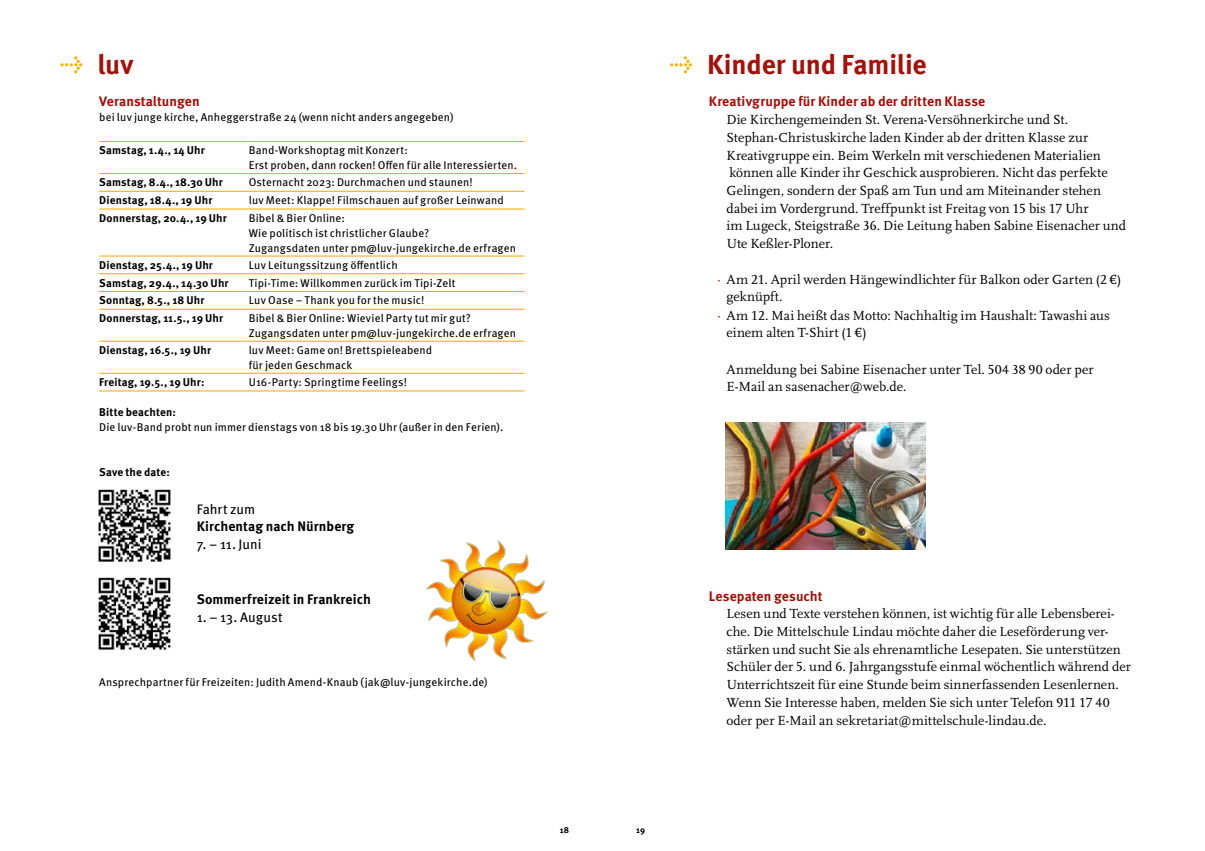
<style>
.page{position:relative;width:1205px;height:851px;background:#fff}
.page>*{position:absolute;margin:0;border:0;box-sizing:border-box;transform-origin:0 0}
.t1{font:700 27.5px "Meta Pro";letter-spacing:-.005em;color:#a51008}
.t2{font:13.75px/17.8px "Scala LF";letter-spacing:.005em;color:#000}
.t3{font:700 13.75px "Meta Pro";letter-spacing:.005em;color:#a51008}
.t4{font:700 13.75px "Meta Pro";color:#000}
.t5{font:13.75px "Meta Pro";color:#000}
.t6{font:11.25px/15px "Meta Pro";letter-spacing:.01em;color:#000}
.t7{font:700 11.25px "Meta Pro";letter-spacing:.01em;color:#000}
.t8{font:700 8.75px "Meta Pro";color:#000}
.s1{font-size:18.75px;color:#f9b000}
.s2{color:#a51008}
</style>
<div class="page">
<hr style="left:99px;top:141px;width:150px;height:1px;background:#f7a600">
<hr style="left:249px;top:141px;width:275px;height:1px;background:#f7a600">
<hr style="left:99px;top:173px;width:150px;height:1px;background:#f7a600">
<hr style="left:249px;top:173px;width:275px;height:1px;background:#f7a600">
<hr style="left:99px;top:191px;width:150px;height:1px;background:#f7a600">
<hr style="left:249px;top:191px;width:275px;height:1px;background:#f7a600">
<hr style="left:99px;top:209px;width:150px;height:1px;background:#f7a600">
<hr style="left:249px;top:209px;width:275px;height:1px;background:#f7a600">
<hr style="left:99px;top:256px;width:150px;height:1px;background:#f7a600">
<hr style="left:249px;top:256px;width:275px;height:1px;background:#f7a600">
<hr style="left:99px;top:273px;width:150px;height:1px;background:#f7a600">
<hr style="left:249px;top:273px;width:275px;height:1px;background:#f7a600">
<hr style="left:99px;top:291px;width:150px;height:1px;background:#f7a600">
<hr style="left:249px;top:291px;width:275px;height:1px;background:#f7a600">
<hr style="left:99px;top:309px;width:150px;height:1px;background:#f7a600">
<hr style="left:249px;top:309px;width:275px;height:1px;background:#f7a600">
<hr style="left:99px;top:341px;width:150px;height:1px;background:#f7a600">
<hr style="left:249px;top:341px;width:275px;height:1px;background:#f7a600">
<hr style="left:99px;top:373px;width:150px;height:1px;background:#f7a600">
<hr style="left:249px;top:373px;width:275px;height:1px;background:#f7a600">
<hr style="left:99px;top:390px;width:150px;height:1px;background:#f7a600">
<hr style="left:249px;top:390px;width:275px;height:1px;background:#f7a600">
<img style="left:98px;top:489px;width:73px;height:161px">
<img style="left:426px;top:540px;width:121px;height:121px">
<img style="left:725px;top:422px;width:200px;height:127px">
<h1 class="t1" style="left:60px;top:47px;width:75px"><span class="s1">→</span> luv</h1>
<p class="t3" style="left:99px;top:93px;width:102px">Veranstaltungen</p>
<p class="t6" style="left:99px;top:110px;width:356px">bei luv junge kirche, Anheggerstraße 24 (wenn nicht anders angegeben)</p>
<p class="t7" style="left:99px;top:143px;width:107px">Samstag, 1.4., 14 Uhr</p>
<p class="t6" style="left:249px;top:143px;width:270px">Band-Workshoptag mit Konzert:<br>Erst proben, dann rocken! Offen für alle Interessierten.</p>
<p class="t7" style="left:99px;top:175px;width:125px">Samstag, 8.4., 18.30 Uhr</p>
<p class="t6" style="left:249px;top:175px;width:225px">Osternacht 2023: Durchmachen und staunen!</p>
<p class="t7" style="left:99px;top:193px;width:115px">Dienstag, 18.4., 19 Uhr</p>
<p class="t6" style="left:249px;top:193px;width:257px">luv Meet: Klappe! Filmschauen auf großer Leinwand</p>
<p class="t7" style="left:99px;top:211px;width:129px">Donnerstag, 20.4., 19 Uhr</p>
<p class="t6" style="left:249px;top:211px;width:269px">Bibel &amp; Bier Online:<br>Wie politisch ist christlicher Glaube?<br>Zugangsdaten unter pm@luv-jungekirche.de erfragen</p>
<p class="t7" style="left:99px;top:258px;width:115px">Dienstag, 25.4., 19 Uhr</p>
<p class="t6" style="left:249px;top:258px;width:151px">Luv Leitungssitzung öffentlich</p>
<p class="t7" style="left:99px;top:275px;width:131px">Samstag, 29.4., 14.30 Uhr</p>
<p class="t6" style="left:249px;top:275px;width:208px">Tipi-Time: Willkommen zurück im Tipi-Zelt</p>
<p class="t7" style="left:99px;top:293px;width:107px">Sonntag, 8.5., 18 Uhr</p>
<p class="t6" style="left:249px;top:293px;width:177px">Luv Oase – Thank you for the music!</p>
<p class="t7" style="left:99px;top:311px;width:125px">Donnerstag, 11.5., 19 Uhr</p>
<p class="t6" style="left:249px;top:311px;width:269px">Bibel &amp; Bier Online: Wieviel Party tut mir gut?<br>Zugangsdaten unter pm@luv-jungekirche.de erfragen</p>
<p class="t7" style="left:99px;top:343px;width:113px">Dienstag, 16.5., 19 Uhr</p>
<p class="t6" style="left:249px;top:343px;width:185px">luv Meet: Game on! Brettspieleabend für jeden Geschmack</p>
<p class="t7" style="left:99px;top:375px;width:107px">Freitag, 19.5., 19 Uhr:</p>
<p class="t6" style="left:249px;top:375px;width:160px">U16-Party: Springtime Feelings!</p>
<p class="t7" style="left:99px;top:405px;width:78px">Bitte beachten:</p>
<p class="t6" style="left:99px;top:420px;width:406px">Die luv-Band probt nun immer dienstags von 18 bis 19.30 Uhr (außer in den Ferien).</p>
<p class="t7" style="left:99px;top:465px;width:72px">Save the date:</p>
<p class="t5" style="left:197px;top:500px;width:60px">Fahrt zum</p>
<p class="t4" style="left:197px;top:517px;width:159px">Kirchentag nach Nürnberg</p>
<p class="t5" style="left:197px;top:535px;width:66px">7. – 11. Juni</p>
<p class="t4" style="left:197px;top:590px;width:176px">Sommerfreizeit in Frankreich</p>
<p class="t5" style="left:197px;top:608px;width:87px">1. – 13. August</p>
<p class="t6" style="left:99px;top:675px;width:390px">Ansprechpartner für Freizeiten: Judith Amend-Knaub (jak@luv-jungekirche.de)</p>
<h1 class="t1" style="left:670px;top:47px;width:259px"><span class="s1">→</span> Kinder und Familie</h1>
<p class="t3" style="left:709px;top:93px;width:278px">Kreativgruppe für Kinder ab der dritten Klasse</p>
<p class="t2" style="left:726px;top:111px;width:401px">Die Kirchengemeinden St. Verena-Versöhnerkirche und St.<br>Stephan-Christuskirche laden Kinder ab der dritten Klasse zur Kreativgruppe ein. Beim Werkeln mit verschiedenen Materialien können alle Kinder ihr Geschick ausprobieren. Nicht das perfekte Gelingen, sondern der Spaß am Tun und am Miteinander stehen dabei im Vordergrund. Treffpunkt ist Freitag von 15 bis 17 Uhr<br>im Lugeck, Steigstraße 36. Die Leitung haben Sabine Eisenacher und Ute Keßler-Ploner.</p>
<p class="t2" style="left:716px;top:270px;width:407px"><span class="s2">·</span> Am 21. April werden Hängewindlichter für Balkon oder Garten (2 €)</p>
<p class="t2" style="left:726px;top:288px;width:58px">geknüpft.</p>
<p class="t2" style="left:716px;top:306px;width:396px"><span class="s2">·</span> Am 12. Mai heißt das Motto: Nachhaltig im Haushalt: Tawashi aus</p>
<p class="t2" style="left:726px;top:324px;width:142px">einem alten T-Shirt (1 €)</p>
<p class="t2" style="left:726px;top:360px;width:369px">Anmeldung bei Sabine Eisenacher unter Tel. 504 38 90 oder per<br>E-Mail an sasenacher@web.de.</p>
<p class="t8" style="left:560px;top:824px;width:11px">18</p>
<p class="t8" style="left:636px;top:824px;width:10px">19</p>
<p class="t3" style="left:709px;top:587px;width:115px">Lesepaten gesucht</p>
<p class="t2" style="left:726px;top:605px;width:406px">Lesen und Texte verstehen können, ist wichtig für alle Lebensberei&shy;che. Die Mittelschule Lindau möchte daher die Leseförderung ver&shy;stärken und sucht Sie als ehrenamtliche Lesepaten. Sie unterstützen Schüler der 5. und 6. Jahrgangsstufe einmal wöchentlich während der Unterrichtszeit für eine Stunde beim sinnerfassenden Lesenlernen.<br>Wenn Sie Interesse haben, melden Sie sich unter Telefon 911 17 40 oder per E-Mail an sekretariat@mittelschule-lindau.de.</p>
</div>
